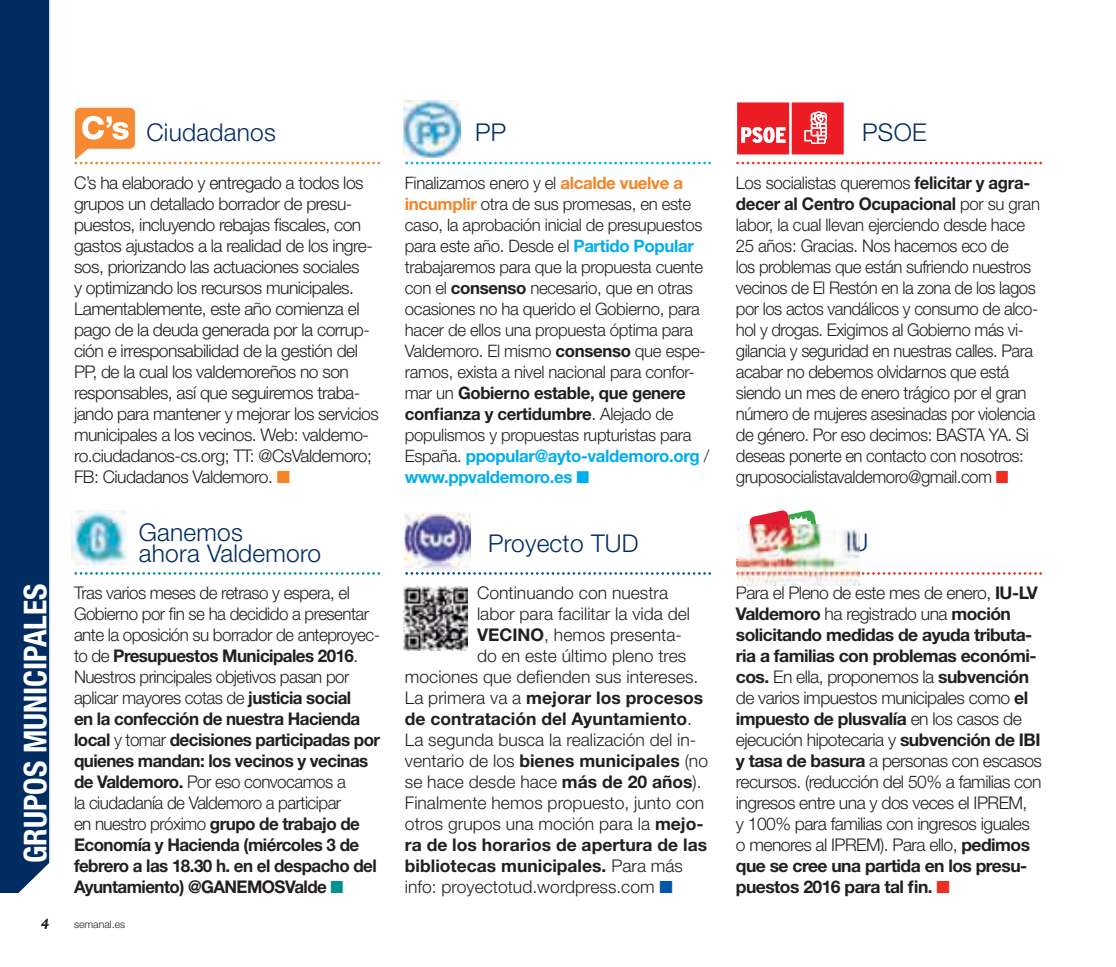
<style>
.page{position:relative;width:1116px;height:967px;background:#fff}
.page>*{position:absolute;margin:0;border:0;box-sizing:border-box;transform-origin:0 0}
.t1{font:700 condensed 31.5px "Helvetica Neue";color:#fff}
.t2{font:300 24.5px/21px "Helvetica Neue";letter-spacing:.01em;color:#002c62}
.t3{font:300 17.5px/21px "Helvetica Neue";letter-spacing:-.03em;color:#231f20}
.t4{font:300 17.5px/21px "Helvetica Neue";letter-spacing:-.03em;color:#231f20;scale:.96 1}
.t5{font:700 17.5px/21px "Helvetica Neue";letter-spacing:-.03em;color:#231f20}
.t6{font:300 17.5px "Helvetica Neue";color:#231f20}
.t7{font:700 17.5px "Helvetica Neue";color:#231f20}
.t8{font:300 17.15px/21px "Helvetica Neue";letter-spacing:-.02em;color:#231f20}
.t9{font:italic 700 14px "Goudy";color:#231f20}
.t10{font:300 10.5px "Helvetica Neue";color:#231f20}
.s1{color:#f58427}
.s2{font-weight:700;color:#f58427}
.s3{font-weight:700;color:#00aeef}
.s4{font-weight:700}
.s5{color:#00aeef}
.s6{color:#ee2e22}
.s7{font-weight:300}
.s8{color:#009290}
.s9{color:#0155a5}
</style>
<div class="page">
<div style="left:0;top:0;width:49px;height:892px;background:#002c62"></div>
<svg style="left:74px;top:107px;width:306px;height:57px"></svg>
<svg style="left:405px;top:161px;width:306px;height:3px"></svg>
<img style="left:403px;top:100px;width:58px;height:58px">
<svg style="left:736px;top:510px;width:305px;height:64px"></svg>
<svg style="left:736px;top:102px;width:305px;height:62px"></svg>
<svg style="left:74px;top:565px;width:306px;height:9px"></svg>
<img style="left:71px;top:510px;width:56px;height:55px">
<svg style="left:404px;top:512px;width:307px;height:62px"></svg>
<img style="left:403px;top:586px;width:64px;height:65px">
<img style="left:737px;top:524px;width:122px;height:61px">
<h2 class="t2" style="left:146px;top:121px;width:131px">Ciudadanos</h2>
<h2 class="t2" style="left:475px;top:121px;width:33px">PP</h2>
<h2 class="t2" style="left:862px;top:121px;width:66px">PSOE</h2>
<p class="t3" style="left:74px;top:172px;width:306px">C’s ha elaborado y entregado a todos los grupos un detallado borrador de presu&shy;puestos, incluyendo rebajas fiscales, con gastos ajustados a la realidad de los ingre&shy;sos, priorizando las actuaciones sociales<br>y optimizando los recursos municipales.<br>Lamentablemente, este año comienza el pago de la deuda generada por la corrup&shy;ción e irresponsabilidad de la gestión del PP, de la cual los valdemoreños no son responsables, así que seguiremos traba&shy;jando para mantener y mejorar los servicios municipales a los vecinos. Web: valdemo&shy;ro.ciudadanos-cs.org; TT: @CsValdemoro; FB: Ciudadanos Valdemoro. <span class="s1">■</span></p>
<p class="t8" style="left:405px;top:172px;width:306px">Finalizamos enero y el <span class="s2">alcalde vuelve a incumplir</span> otra de sus promesas, en este caso, la aprobación inicial de presupuestos para este año. Desde el <span class="s3">Partido Popular </span>trabajaremos para que la propuesta cuente con el <span class="s4">consenso</span> necesario, que en otras ocasiones no ha querido el Gobierno, para hacer de ellos una propuesta óptima para Valdemoro. El mismo <span class="s4">consenso</span> que espe&shy;ramos, exista a nivel nacional para confor&shy;mar un <span class="s4">Gobierno estable, que genere confianza y certidumbre</span>. Alejado de populismos y propuestas rupturistas para España. <span class="s3">ppopular@ayto-valdemoro.org</span> / <span class="s3">www.ppvaldemoro.es</span> <span class="s5">■</span></p>
<p class="t4" style="left:735px;top:172px;width:318px">Los socialistas queremos <span class="s4">felicitar y agra&shy;decer al Centro Ocupacional</span> por su gran labor, la cual llevan ejerciendo desde hace 25 años: Gracias. Nos hacemos eco de<br>los problemas que están sufriendo nuestros vecinos de El Restón en la zona de los lagos por los actos vandálicos y consumo de alco&shy;hol y drogas. Exigimos al Gobierno más vi&shy;gilancia y seguridad en nuestras calles. Para acabar no debemos olvidarnos que está siendo un mes de enero trágico por el gran número de mujeres asesinadas por violencia de género. Por eso decimos: BASTA YA. Si deseas ponerte en contacto con nosotros: gruposocialistavaldemoro@gmail.com <span class="s6">■</span></p>
<h1 class="t1" style="left:16px;top:863px;width:281px;rotate:-90deg">GRUPOS MUNICIPALES</h1>
<h2 class="t2" style="left:139px;top:521px;width:184px">Ganemos<br>ahora Valdemoro</h2>
<h2 class="t2" style="left:488px;top:531px;width:152px">Proyecto TUD</h2>
<h2 class="t2" style="left:845px;top:531px;width:24px">IU</h2>
<p class="t5" style="left:74px;top:582px;width:307px"><span class="s7">Tras varios meses de retraso y espera, el Gobierno por fin se ha decidido a presentar ante la oposición su borrador de anteproyec&shy;to de</span> Presupuestos Municipales 2016<span class="s7">.<br>Nuestros principales objetivos pasan por aplicar mayores cotas de</span> justicia social<br>en la confección de nuestra Hacienda local <span class="s7">y tomar</span> decisiones participadas por quienes mandan: los vecinos y vecinas de Valdemoro. <span class="s7">Por eso convocamos a<br>la ciudadanía de Valdemoro a participar<br>en nuestro próximo</span> grupo de trabajo de Economía y Hacienda (miércoles 3 de febrero a las 18.30 h. en el despacho del Ayuntamiento) @GANEMOSValde <span class="s8">■</span></p>
<p class="t6" style="left:477px;top:582px;width:192px">Continuando con nuestra</p>
<p class="t6" style="left:477px;top:603px;width:214px">labor para facilitar la vida del</p>
<p class="t6" style="left:477px;top:624px;width:206px"><span class="s4">VECINO</span>, hemos presenta-</p>
<p class="t6" style="left:477px;top:645px;width:211px">do en este último pleno tres</p>
<p class="t6" style="left:405px;top:666px;width:295px">mociones que defienden sus intereses.</p>
<p class="t7" style="left:405px;top:687px;width:300px"><span class="s7">La primera va a</span> mejorar los procesos</p>
<p class="t7" style="left:405px;top:708px;width:288px">de contratación del Ayuntamiento<span class="s7">.</span></p>
<p class="t6" style="left:405px;top:729px;width:293px">La segunda busca la realización del in-</p>
<p class="t7" style="left:405px;top:750px;width:304px"><span class="s7">ventario de los</span> bienes municipales <span class="s7">(no</span></p>
<p class="t6" style="left:405px;top:771px;width:298px">se hace desde hace <span class="s4">más de 20 años</span>).</p>
<p class="t6" style="left:405px;top:792px;width:301px">Finalmente hemos propuesto, junto con</p>
<p class="t6" style="left:405px;top:813px;width:300px">otros grupos una moción para la <span class="s4">mejo-</span></p>
<p class="t7" style="left:405px;top:834px;width:303px">ra de los horarios de apertura de las</p>
<p class="t7" style="left:405px;top:855px;width:279px">bibliotecas municipales. <span class="s7">Para más</span></p>
<p class="t6" style="left:405px;top:876px;width:269px">info: proyectotud.wordpress.com <span class="s9">■</span></p>
<p class="t3" style="left:735px;top:582px;width:307px">Para el Pleno de este mes de enero, <span class="s4">IU-LV Valdemoro</span> ha registrado una <span class="s4">moción solicitando medidas de ayuda tributa&shy;ria a familias con problemas económi&shy;cos.</span> En ella, proponemos la <span class="s4">subvención </span>de varios impuestos municipales como <span class="s4">el impuesto de plusvalía</span> en los casos de ejecución hipotecaria y <span class="s4">subvención de IBI y tasa de basura</span> a personas con escasos recursos. (reducción del 50% a familias con ingresos entre una y dos veces el IPREM,<br>y 100% para familias con ingresos iguales o menores al IPREM). Para ello, <span class="s4">pedimos que se cree una partida en los presu&shy;puestos 2016 para tal fin.</span> <span class="s6">■</span></p>
<p class="t9" style="left:41px;top:914px;width:9px">4</p>
<p class="t10" style="left:74px;top:918px;width:53px">semanal.es</p>
</div>
